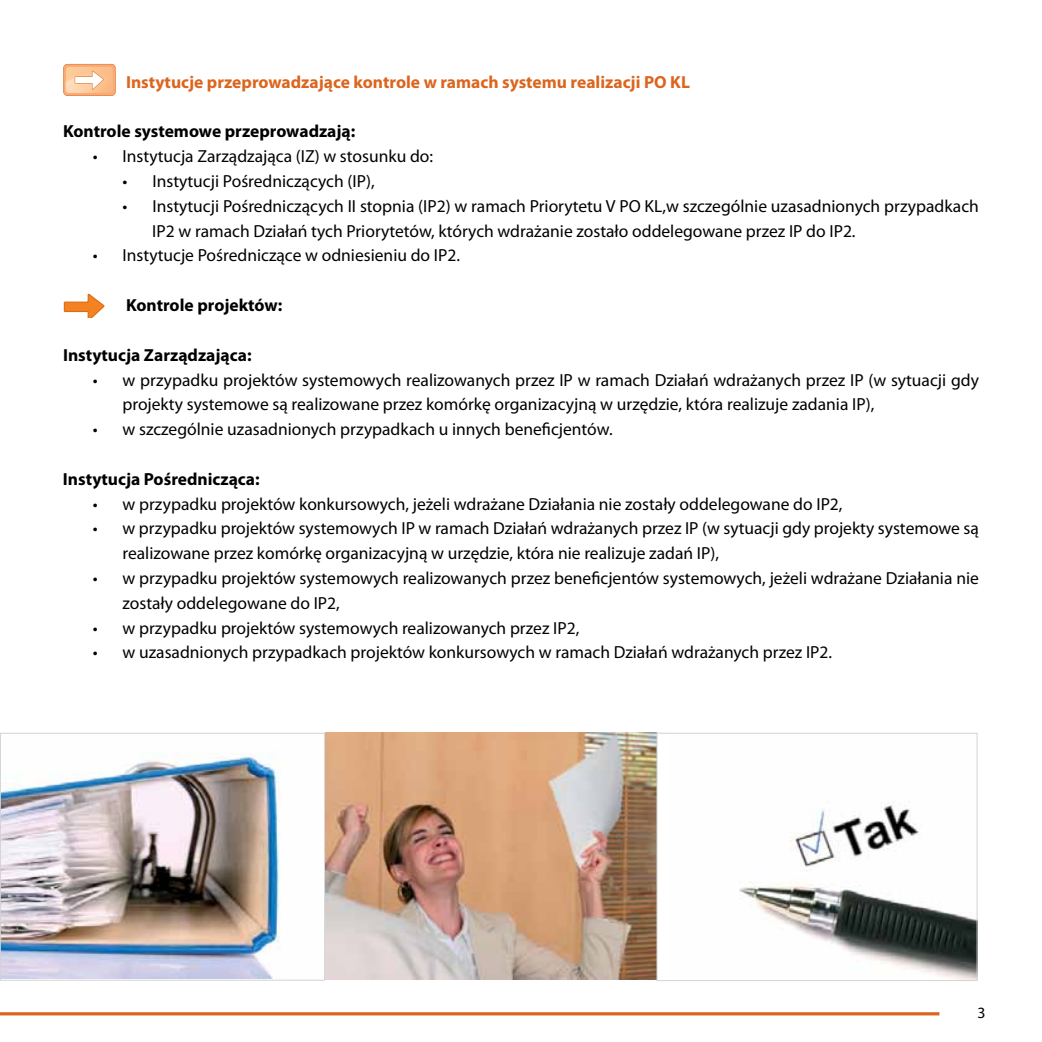
<style>
.page{position:relative;width:1042px;height:1042px;background:#fff}
.page>*{position:absolute;margin:0;border:0;box-sizing:border-box;transform-origin:0 0}
.t1{font:17.5px/24.8px "Myriad Pro";color:#000}
.t2{font:700 17.5px "Myriad Pro";color:#000}
.t3{font:700 17.5px "Myriad Pro";color:#dc651e}
.t4{font:15.75px "Myriad Pro";color:#000}
</style>
<div class="page">
<hr style="left:0;top:1012px;width:939px;height:3px;background:#dc651e">
<div style="left:63px;top:64px;width:53px;height:32px;border:1px solid #d86d1f;border-radius:4px"></div>
<div style="left:64px;top:64px;width:51px;height:31px;background:#f9aa76;border-radius:4px"></div>
<img style="left:66px;top:67px;width:47px;height:10px">
<img style="left:66px;top:77px;width:47px;height:16px">
<svg style="left:74px;top:69px;width:31px;height:22px"></svg>
<svg style="left:63px;top:293px;width:42px;height:25px"></svg>
<img style="left:2px;top:733px;width:654px;height:246px">
<div style="left:0;top:733px;width:325px;height:247px;border:1px solid #d1d3d4"></div>
<img style="left:739px;top:803px;width:236px;height:176px">
<div style="left:656px;top:733px;width:321px;height:248px;border:1px solid #d1d3d4"></div>
<p class="t3" style="left:126px;top:70px;width:565px">Instytucje przeprowadzające kontrole w ramach systemu realizacji PO KL</p>
<p class="t2" style="left:63px;top:120px;width:294px">Kontrole systemowe przeprowadzają:</p>
<p class="t1" style="left:93px;top:144px;width:342px">• Instytucja Zarządzająca (IZ) w stosunku do:</p>
<p class="t1" style="left:123px;top:168px;width:254px">• Instytucji Pośredniczących (IP),</p>
<p class="t1" style="left:152px;top:193px;width:828px;text-indent:-30px">• Instytucji Pośredniczących II stopnia (IP2) w ramach Priorytetu V PO KL,w szczególnie uzasadnionych przypadkach<br>IP2 w ramach Działań tych Priorytetów, których wdrażanie zostało oddelegowane przez IP do IP2.</p>
<p class="t1" style="left:93px;top:243px;width:369px">• Instytucje Pośredniczące w odniesieniu do IP2.</p>
<p class="t2" style="left:126px;top:294px;width:158px">Kontrole projektów:</p>
<p class="t2" style="left:63px;top:343px;width:190px">Instytucja Zarządzająca:</p>
<p class="t1" style="left:122px;top:367px;width:858px;text-indent:-30px">• w przypadku projektów systemowych realizowanych przez IP w ramach Działań wdrażanych przez IP (w sytuacji gdy projekty systemowe są realizowane przez komórkę organizacyjną w urzędzie, która realizuje zadania IP),</p>
<p class="t1" style="left:93px;top:416px;width:521px">• w szczególnie uzasadnionych przypadkach u innych beneficjentów.</p>
<p class="t2" style="left:63px;top:467px;width:198px">Instytucja Pośrednicząca:</p>
<p class="t1" style="left:93px;top:491px;width:751px">• w przypadku projektów konkursowych, jeżeli wdrażane Działania nie zostały oddelegowane do IP2,</p>
<p class="t1" style="left:122px;top:516px;width:858px;text-indent:-30px">• w przypadku projektów systemowych IP w ramach Działań wdrażanych przez IP (w sytuacji gdy projekty systemowe są realizowane przez komórkę organizacyjną w urzędzie, która nie realizuje zadań IP),</p>
<p class="t1" style="left:122px;top:565px;width:858px;text-indent:-30px">• w przypadku projektów systemowych realizowanych przez beneficjentów systemowych, jeżeli wdrażane Działania nie zostały oddelegowane do IP2,</p>
<p class="t1" style="left:93px;top:615px;width:488px">• w przypadku projektów systemowych realizowanych przez IP2,</p>
<p class="t1" style="left:93px;top:640px;width:741px">• w uzasadnionych przypadkach projektów konkursowych w ramach Działań wdrażanych przez IP2.</p>
<p class="t4" style="left:977px;top:1002px;width:10px">3</p>
</div>
